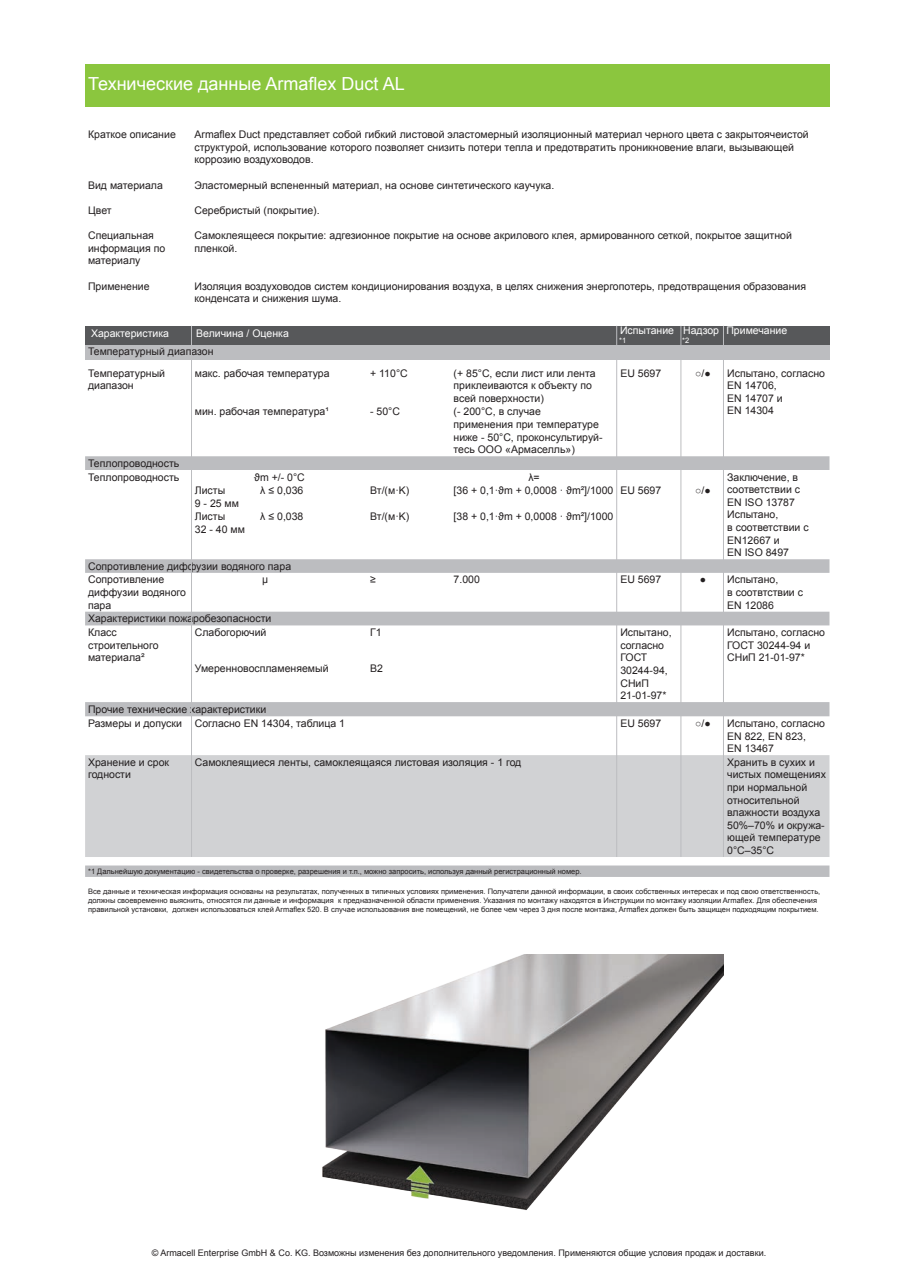
<style>
.page{position:relative;width:915px;height:1285px;background:#fff}
.page>*{position:absolute;margin:0;border:0;box-sizing:border-box;transform-origin:0 0}
.t1{font:18px "Arial";color:#fff}
.t2{font:10.5px/12.6px "Arial";color:#231f20}
.t3{font:10.5px "Arial";color:#fff}
.t4{font:9px "Arial";color:#231f20}
.t5{font:7.5px/9px "Arial";color:#231f20}
.t6{font:7.5px "Arial";color:#fff}
.s1{font-weight:700}
</style>
<div class="page">
<div style="left:85px;top:64px;width:744px;height:42px;background:#8bc63e"></div>
<div style="left:85px;top:326px;width:744px;height:21px;background:#57585a"></div>
<div style="left:85px;top:345px;width:744px;height:15px;background:#bcbdc0"></div>
<svg style="left:85px;top:456px;width:744px;height:14px;background:#bdbec1"></svg>
<svg style="left:85px;top:559px;width:744px;height:317px"></svg>
<div style="left:85px;top:755px;width:744px;height:101px;background:#d1d2d4"></div>
<img style="left:322px;top:954px;width:400px;height:256px">
<hr style="left:191px;top:326px;width:1px;height:530px;background:#bcbdc0">
<hr style="left:722px;top:326px;width:1px;height:530px;background:#bcbdc0">
<hr style="left:616px;top:326px;width:1px;height:530px;background:#bcbdc0">
<hr style="left:680px;top:326px;width:1px;height:530px;background:#bcbdc0">
<h1 class="t1" style="left:88px;top:72px;width:318px">Технические данные Armaflex Duct AL</h1>
<p class="t2" style="left:88px;top:128px;width:89px">Краткое описание</p>
<p class="t2" style="left:194px;top:128px;width:615px">Armaflex Duct представляет собой гибкий листовой эластомерный изоляционный материал черного цвета с закрытоячеистой структурой, использование которого позволяет снизить потери тепла и предотвратить проникновение влаги, вызывающей коррозию воздуховодов.</p>
<p class="t2" style="left:194px;top:179px;width:361px">Эластомерный вспененный материал, на основе синтетического каучука.</p>
<p class="t2" style="left:194px;top:204px;width:127px">Серебристый (покрытие).</p>
<p class="t2" style="left:194px;top:229px;width:598px">Самоклеящееся покрытие: адгезионное покрытие на основе акрилового клея, армированного сеткой, покрытое защитной пленкой.</p>
<p class="t2" style="left:194px;top:280px;width:613px">Изоляция воздуховодов систем кондиционирования воздуха, в целях снижения энергопотерь, предотвращения образования конденсата и снижения шума.</p>
<p class="t2" style="left:88px;top:179px;width:76px">Вид материала</p>
<p class="t2" style="left:88px;top:204px;width:25px">Цвет</p>
<p class="t2" style="left:88px;top:229px;width:79px">Специальная информация по материалу</p>
<p class="t2" style="left:88px;top:280px;width:63px">Применение</p>
<p class="t3" style="left:91px;top:326px;width:80px">Характеристика</p>
<p class="t3" style="left:196px;top:326px;width:94px">Величина / Оценка</p>
<p class="t3" style="left:619px;top:323px;width:56px">Испытание</p>
<p class="t6" style="left:619px;top:335px;width:9px">*1</p>
<p class="t3" style="left:683px;top:323px;width:37px">Надзор</p>
<p class="t6" style="left:682px;top:335px;width:9px">*2</p>
<p class="t3" style="left:726px;top:323px;width:62px">Примечание</p>
<p class="t2" style="left:88px;top:341px;width:127px;line-height:21.3px">Температурный диапазон<br>Температурный</p>
<p class="t2" style="left:88px;top:379px;width:47px">диапазон</p>
<p class="t2" style="left:195px;top:367px;width:136px">макс. рабочая температура</p>
<p class="t2" style="left:370px;top:367px;width:39px">+ 110°C</p>
<p class="t2" style="left:453px;top:367px;width:143px">(+ 85°C, если лист или лента приклеиваются к объекту по всей поверхности)</p>
<p class="t2" style="left:620px;top:367px;width:42px">EU 5697</p>
<p class="t2" style="left:695px;top:367px;width:17px">○/<span class="s1">●</span></p>
<p class="t2" style="left:727px;top:367px;width:99px">Испытано, согласно<br>EN 14706,<br>EN 14707 и</p>
<p class="t2" style="left:195px;top:405px;width:135px">мин. рабочая температура¹</p>
<p class="t2" style="left:370px;top:405px;width:31px">- 50°C</p>
<p class="t2" style="left:453px;top:405px;width:89px">(- 200°C, в случае</p>
<p class="t2" style="left:727px;top:404px;width:48px">EN 14304</p>
<p class="t2" style="left:453px;top:418px;width:150px">применения при температуре ниже - 50°C, проконсультируй&shy;тесь ООО «Армаселль»)</p>
<p class="t2" style="left:88px;top:456px;width:93px;line-height:13.6px">Теплопроводность<br>Теплопроводность</p>
<p class="t2" style="left:254px;top:470px;width:52px">ϑm +/- 0°C</p>
<p class="t2" style="left:528px;top:470px;width:13px">λ=</p>
<p class="t2" style="left:727px;top:470px;width:83px">Заключение, в соответствии с<br>EN ISO 13787<br>Испытано,<br>в соответствии с<br>EN12667 и<br>EN ISO 8497</p>
<p class="t2" style="left:370px;top:484px;width:41px">Вт/(м·K)</p>
<p class="t2" style="left:453px;top:484px;width:209px">[36 + 0,1·ϑm + 0,0008 · ϑm²]/1000 EU 5697</p>
<p class="t2" style="left:695px;top:484px;width:17px">○/<span class="s1">●</span></p>
<p class="t2" style="left:195px;top:484px;width:32px">Листы</p>
<p class="t2" style="left:260px;top:484px;width:45px">λ ≤ 0,036</p>
<p class="t2" style="left:195px;top:497px;width:46px">9 - 25 мм</p>
<p class="t2" style="left:370px;top:510px;width:41px">Вт/(м·K)</p>
<p class="t2" style="left:453px;top:510px;width:161px">[38 + 0,1·ϑm + 0,0008 · ϑm²]/1000</p>
<p class="t2" style="left:195px;top:510px;width:32px">Листы</p>
<p class="t2" style="left:260px;top:510px;width:45px">λ ≤ 0,038</p>
<p class="t2" style="left:195px;top:523px;width:52px">32 - 40 мм</p>
<p class="t2" style="left:88px;top:559px;width:204px;line-height:13.6px">Сопротивление диффузии водяного пара<br>Сопротивление</p>
<p class="t2" style="left:88px;top:586px;width:99px">диффузии водяного пара</p>
<p class="t2" style="left:262px;top:573px;width:8px">μ</p>
<p class="t2" style="left:370px;top:573px;width:7px">≥</p>
<p class="t2" style="left:453px;top:573px;width:28px">7.000</p>
<p class="t2" style="left:620px;top:573px;width:42px">EU 5697</p>
<p class="t2" style="left:727px;top:573px;width:77px;text-indent:-27px"><span class="s1">●</span> Испытано,<br>в соотвтствии с<br>EN 12086</p>
<p class="t2" style="left:88px;top:611px;width:185px;line-height:13.8px">Характеристики пожаробезопасности<br>Класс</p>
<p class="t2" style="left:88px;top:638px;width:72px">строительного материала²</p>
<p class="t2" style="left:195px;top:626px;width:73px">Слабогорючий</p>
<p class="t2" style="left:370px;top:626px;width:13px">Г1</p>
<p class="t2" style="left:620px;top:626px;width:53px">Испытано, согласно<br>ГОСТ<br>30244-94,<br>СНиП<br>21-01-97*</p>
<p class="t2" style="left:727px;top:626px;width:99px">Испытано, согласно<br>ГОСТ 30244-94 и<br>СНиП 21-01-97*</p>
<p class="t2" style="left:195px;top:661px;width:135px">Умеренновоспламеняемый</p>
<p class="t2" style="left:370px;top:661px;width:14px">В2</p>
<p class="t2" style="left:88px;top:702px;width:258px;line-height:14.2px">Прочие технические характеристики<br>Размеры и допуски Согласно EN 14304, таблица 1</p>
<p class="t2" style="left:620px;top:717px;width:42px">EU 5697</p>
<p class="t2" style="left:695px;top:717px;width:17px">○/<span class="s1">●</span></p>
<p class="t2" style="left:727px;top:717px;width:99px">Испытано, согласно<br>EN 822, EN 823,<br>EN 13467</p>
<p class="t2" style="left:88px;top:755px;width:83px">Хранение и срок годности</p>
<p class="t2" style="left:195px;top:755px;width:328px">Самоклеящиеся ленты, самоклеящаяся листовая изоляция - 1 год</p>
<p class="t2" style="left:727px;top:755px;width:100px">Хранить в сухих и чистых помещениях при нормальной относительной влажности воздуха<br>50%–70% и окружа&shy;ющей температуре<br>0°C–35°C</p>
<p class="t5" style="left:88px;top:866px;width:495px">*1 Дальнейшую документацию - свидетельства о проверке, разрешения и т.п., можно запросить, используя данный регистрационный номер.</p>
<p class="t5" style="left:88px;top:886px;width:733px">Все данные и техническая информация основаны на результатах, полученных в типичных условиях применения. Получатели данной информации, в своих собственных интересах и под свою ответственность, должны своевременно выяснить, относятся ли данные и информация к предназначенной области применения. Указания по монтажу находятся в Инструкции по монтажу изоляции Armaflex. Для обеспечения правильной установки, должен использоваться клей Armaflex 520. В случае использования вне помещений, не более чем через 3 дня после монтажа, Armaflex должен быть защищен подходящим покрытием.</p>
<p class="t4" style="left:152px;top:1246px;width:615px">© Armacell Enterprise GmbH &amp; Co. KG. Возможны изменения без дополнительного уведомления. Применяются общие условия продаж и доставки.</p>
</div>
